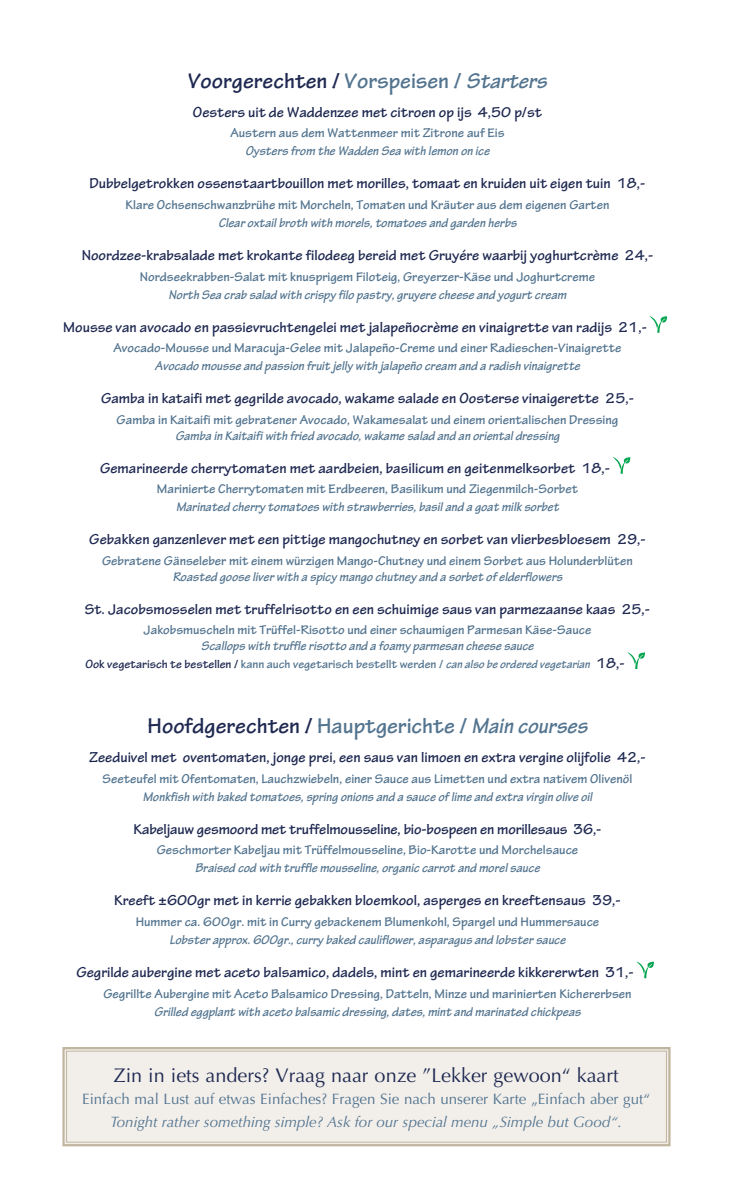
<style>
.page{position:relative;width:735px;height:1191px;background:#fff}
.page>*{position:absolute;margin:0;border:0;box-sizing:border-box;transform-origin:0 0}
.t1{font:700 23px "Tekton Pro";color:#1f2951}
.t2{font:19.8px "Optima";color:#1f2951}
.t3{font:700 15.3px "Tekton Pro";color:#1f2951}
.t4{font:15.1px "Optima";color:#53748f}
.t5{font:italic 15.1px "Optima";color:#53748f}
.t6{font:700 13.5px "Tekton Pro";color:#53748f}
.t7{font:italic 700 13.5px "Tekton Pro";color:#53748f}
.t8{font:700 12.5px "Tekton Pro";color:#53748f}
.s1{color:#53748f}
.s2{font-style:italic;color:#53748f}
.s3{color:#1f2951}
.s4{font-style:italic}
.s5{font-size:15.3px;color:#1f2951}
</style>
<div class="page">
<svg style="left:62px;top:1047px;width:609px;height:100px;background:#eeebe6"></svg>
<div style="left:66px;top:1050px;width:600px;height:92px;border:1px solid #c1b59f"></div>
<svg style="left:649px;top:316px;width:17px;height:17px"></svg>
<svg style="left:613px;top:457px;width:17px;height:17px"></svg>
<svg style="left:627px;top:652px;width:17px;height:17px"></svg>
<svg style="left:636px;top:961px;width:17px;height:17px"></svg>
<h1 class="t1" style="left:188px;top:67px;width:360px">Voorgerechten / <span class="s1">Vorspeisen /</span> <span class="s2">Starters</span></h1>
<p class="t3" style="left:193px;top:103px;width:350px">Oesters uit de Waddenzee met citroen op ijs 4,50 p/st</p>
<p class="t6" style="left:230px;top:125px;width:275px">Austern aus dem Wattenmeer mit Zitrone auf Eis</p>
<p class="t7" style="left:245px;top:143px;width:245px">Oysters from the Wadden Sea with lemon on ice</p>
<p class="t3" style="left:89px;top:174px;width:557px">Dubbelgetrokken ossenstaartbouillon met morilles, tomaat en kruiden uit eigen tuin 18,-</p>
<p class="t6" style="left:125px;top:197px;width:485px">Klare Ochsenschwanzbrühe mit Morcheln, Tomaten und Kräuter aus dem eigenen Garten</p>
<p class="t7" style="left:218px;top:215px;width:299px">Clear oxtail broth with morels, tomatoes and garden herbs</p>
<p class="t3" style="left:82px;top:246px;width:572px">Noordzee-krabsalade met krokante filodeeg bereid met Gruyére waarbij yoghurtcrème 24,-</p>
<p class="t6" style="left:140px;top:268px;width:456px">Nordseekrabben-Salat mit knusprigem Filoteig, Greyerzer-Käse und Joghurtcreme</p>
<p class="t7" style="left:168px;top:286px;width:399px">North Sea crab salad with crispy filo pastry, gruyere cheese and yogurt cream</p>
<p class="t3" style="left:63px;top:318px;width:585px">Mousse van avocado en passievruchtengelei met jalapeñocrème en vinaigrette van radijs 21,-</p>
<p class="t6" style="left:113px;top:340px;width:509px">Avocado-Mousse und Maracuja-Gelee mit Jalapeño-Creme und einer Radieschen-Vinaigrette</p>
<p class="t7" style="left:155px;top:358px;width:426px">Avocado mousse and passion fruit jelly with jalapeño cream and a radish vinaigrette</p>
<p class="t3" style="left:101px;top:389px;width:534px">Gamba in kataifi met gegrilde avocado, wakame salade en Oosterse vinaigerette 25,-</p>
<p class="t6" style="left:116px;top:412px;width:503px">Gamba in Kaitaifi mit gebratener Avocado, Wakamesalat und einem orientalischen Dressing</p>
<p class="t7" style="left:175px;top:427px;width:385px">Gamba in Kaitaifi with fried avocado, wakame salad and an oriental dressing</p>
<p class="t3" style="left:100px;top:459px;width:511px">Gemarineerde cherrytomaten met aardbeien, basilicum en geitenmelksorbet 18,-</p>
<p class="t6" style="left:157px;top:481px;width:422px">Marinierte Cherrytomaten mit Erdbeeren, Basilikum und Ziegenmilch-Sorbet</p>
<p class="t7" style="left:176px;top:499px;width:384px">Marinated cherry tomatoes with strawberries, basil and a goat milk sorbet</p>
<p class="t3" style="left:89px;top:530px;width:557px">Gebakken ganzenlever met een pittige mangochutney en sorbet van vlierbesbloesem 29,-</p>
<p class="t6" style="left:102px;top:553px;width:532px">Gebratene Gänseleber mit einem würzigen Mango-Chutney und einem Sorbet aus Holunderblüten</p>
<p class="t7" style="left:172px;top:568px;width:391px">Roasted goose liver with a spicy mango chutney and a sorbet of elderflowers</p>
<p class="t3" style="left:85px;top:600px;width:566px">St. Jacobsmosselen met truffelrisotto en een schuimige saus van parmezaanse kaas 25,-</p>
<p class="t6" style="left:143px;top:622px;width:449px">Jakobsmuscheln mit Trüffel-Risotto und einer schaumigen Parmesan Käse-Sauce</p>
<p class="t7" style="left:201px;top:637px;width:334px">Scallops with truffle risotto and a foamy parmesan cheese sauce</p>
<p class="t8" style="left:85px;top:656px;width:540px"><span class="s3">Ook vegetarisch te bestellen /</span> kann auch vegetarisch bestellt werden / <span class="s4">can also be ordered vegetarian</span> <span class="s5">18,-</span></p>
<h1 class="t1" style="left:147px;top:712px;width:441px">Hoofdgerechten / <span class="s1">Hauptgerichte /</span> <span class="s2">Main courses</span></h1>
<p class="t3" style="left:89px;top:748px;width:557px">Zeeduivel met oventomaten, jonge prei, een saus van limoen en extra vergine olijfolie 42,-</p>
<p class="t6" style="left:103px;top:770px;width:531px">Seeteufel mit Ofentomaten, Lauchzwiebeln, einer Sauce aus Limetten und extra nativem Olivenöl</p>
<p class="t7" style="left:143px;top:788px;width:450px">Monkfish with baked tomatoes, spring onions and a sauce of lime and extra virgin olive oil</p>
<p class="t3" style="left:133px;top:820px;width:469px">Kabeljauw gesmoord met truffelmousseline, bio-bospeen en morillesaus 36,-</p>
<p class="t6" style="left:157px;top:842px;width:423px">Geschmorter Kabeljau mit Trüffelmousseline, Bio-Karotte und Morchelsauce</p>
<p class="t7" style="left:195px;top:860px;width:346px">Braised cod with truffle mousseline, organic carrot and morel sauce</p>
<p class="t3" style="left:114px;top:891px;width:508px">Kreeft ±600gr met in kerrie gebakken bloemkool, asperges en kreeftensaus 39,-</p>
<p class="t6" style="left:136px;top:914px;width:465px">Hummer ca. 600gr. mit in Curry gebackenem Blumenkohl, Spargel und Hummersauce</p>
<p class="t7" style="left:169px;top:932px;width:397px">Lobster approx. 600gr., curry baked cauliflower, asparagus and lobster sauce</p>
<p class="t3" style="left:76px;top:963px;width:558px">Gegrilde aubergine met aceto balsamico, dadels, mint en gemarineerde kikkererwten 31,-</p>
<p class="t6" style="left:103px;top:985px;width:529px">Gegrillte Aubergine mit Aceto Balsamico Dressing, Datteln, Minze und marinierten Kichererbsen</p>
<p class="t7" style="left:154px;top:1003px;width:428px">Grilled eggplant with aceto balsamic dressing, dates, mint and marinated chickpeas</p>
<p class="t2" style="left:113px;top:1063px;width:506px">Zin in iets anders? Vraag naar onze ”Lekker gewoon“ kaart</p>
<p class="t4" style="left:82px;top:1090px;width:569px">Einfach mal Lust auf etwas Einfaches? Fragen Sie nach unserer Karte „Einfach aber gut“</p>
<p class="t5" style="left:110px;top:1112px;width:513px">Tonight rather something simple? Ask for our special menu „Simple but Good“.</p>
</div>
